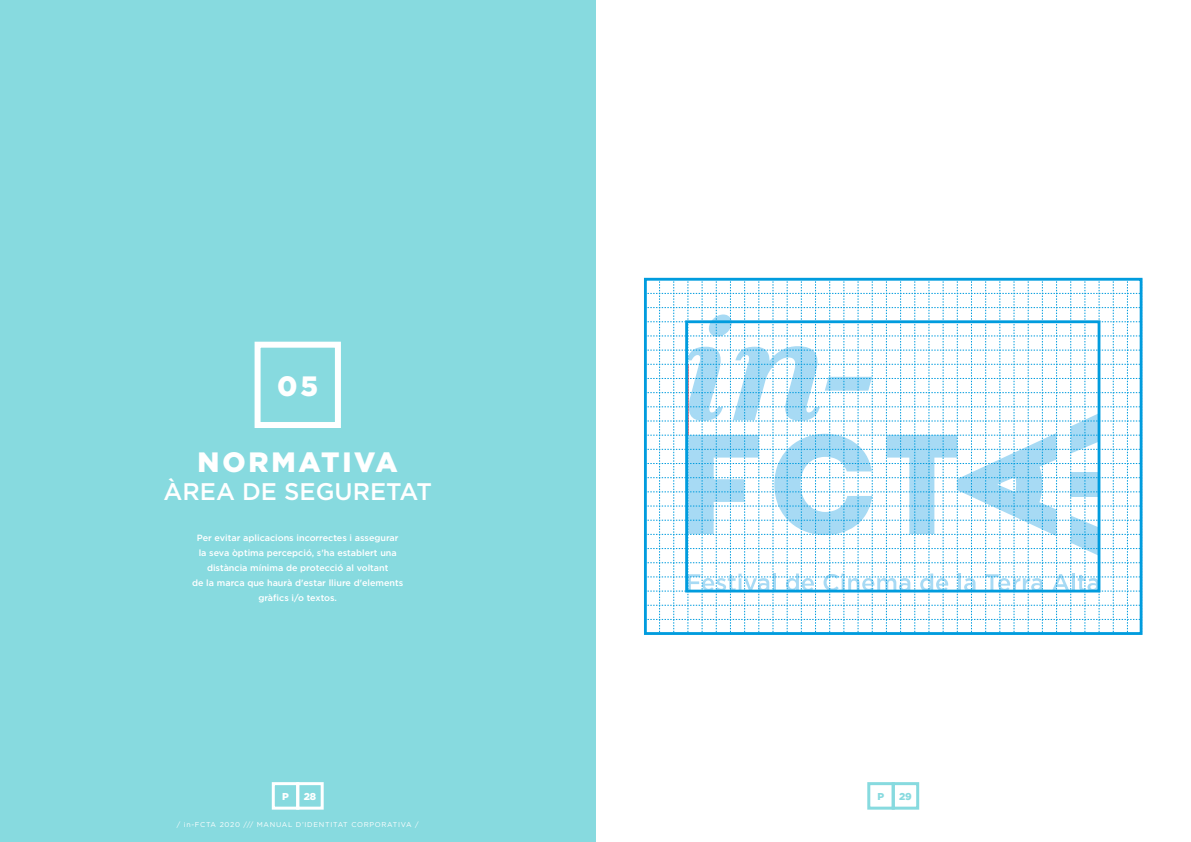
<style>
.page{position:relative;width:1191px;height:842px;background:#fff}
.page>*{position:absolute;margin:0;border:0;box-sizing:border-box;transform-origin:0 0}
.t1{font:900 28px "Gotham";letter-spacing:.1em;color:#fff}
.t2{font:500 24px "Gotham";color:#fff}
.t3{font:900 10px "Gotham";color:#fff}
.t4{font:900 10px "Gotham";color:#87dadf}
.t5{font:500 9px/15px "Gotham";color:#fff;text-align:center}
.t6{font:7px "Gotham";letter-spacing:.1em;color:#fff}
</style>
<div class="page">
<div style="left:0;top:0;width:595px;height:842px;background:#87dadf"></div>
<div style="left:272px;top:782px;width:27px;height:28px;border:3px solid #fff"></div>
<div style="left:296px;top:782px;width:28px;height:28px;border:3px solid #fff"></div>
<div style="left:867px;top:782px;width:27px;height:28px;border:3px solid #87dadf"></div>
<div style="left:891px;top:782px;width:28px;height:28px;border:3px solid #87dadf"></div>
<div style="left:254px;top:342px;width:87px;height:86px;border:6px solid #fff"></div>
<svg style="left:644px;top:277px;width:499px;height:358px"></svg>
<h1 class="t1" style="left:277px;top:367px;width:42px">05</h1>
<h1 class="t1" style="left:198px;top:442px;width:202px">NORMATIVA</h1>
<h2 class="t2" style="left:164px;top:476px;width:270px">ÀREA DE SEGURETAT</h2>
<p class="t5" style="left:192px;top:530px;width:213px">Per evitar aplicacions incorrectes i assegurar la seva òptima percepció, s'ha establert una distància mínima de protecció al voltant<br>de la marca que haurà d'estar lliure d'elements gràfics i/o textos.</p>
<p class="t3" style="left:282px;top:789px;width:8px">P</p>
<p class="t3" style="left:304px;top:789px;width:14px">28</p>
<p class="t4" style="left:877px;top:789px;width:8px">P</p>
<p class="t4" style="left:899px;top:789px;width:14px">29</p>
<p class="t6" style="left:177px;top:820px;width:243px">/ in-FCTA 2020 /// MANUAL D’IDENTITAT CORPORATIVA /</p>
</div>
